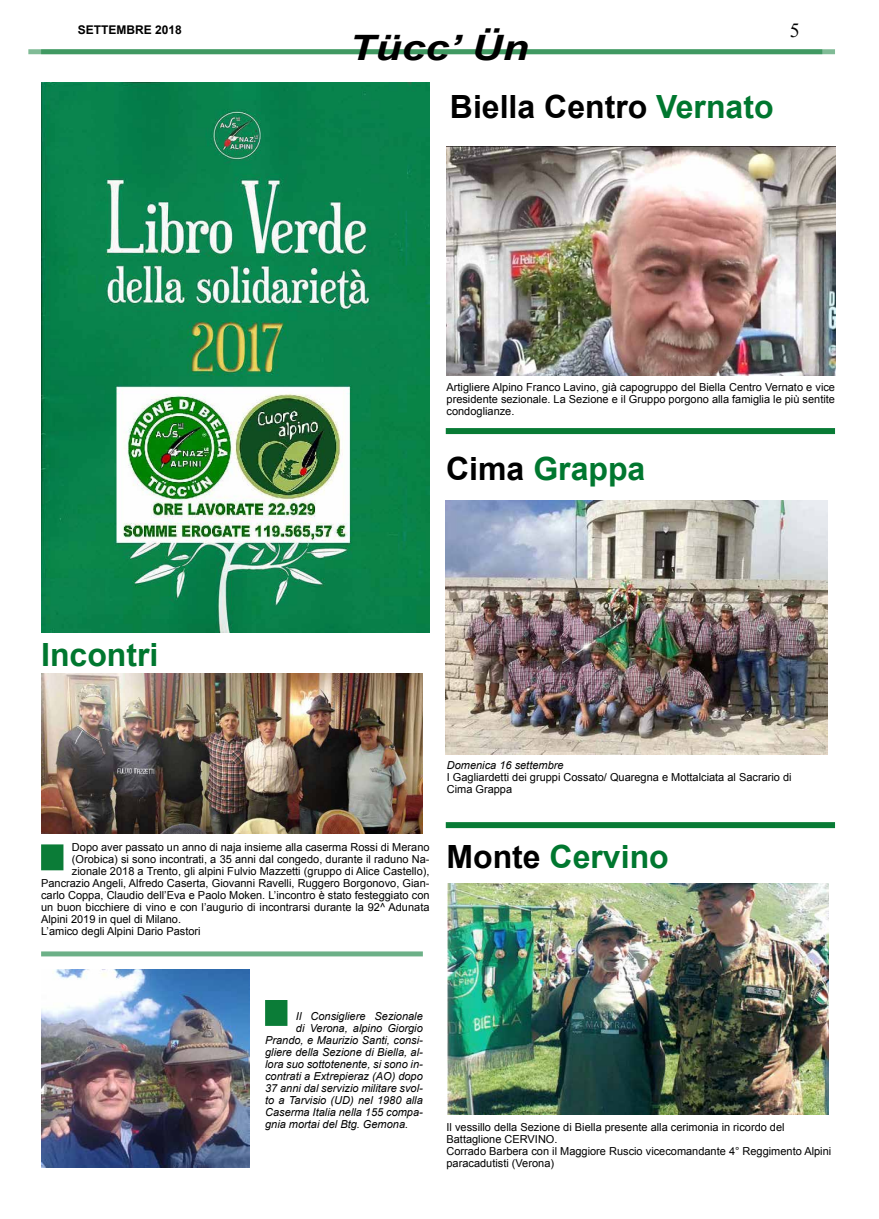
<style>
.page{position:relative;width:879px;height:1219px;background:#fff}
.page>*{position:absolute;margin:0;border:0;box-sizing:border-box;transform-origin:0 0}
.t1{font:italic 700 35px "Arial";color:#000;scale:1.23 1}
.t2{font:700 32px "Arial";color:#00772f}
.t3{font:700 32px "Arial";color:#000}
.t4{font:20px "Times New Roman";color:#000}
.t5{font:700 12px "Arial";color:#000}
.t6{font:11px/12px "Arial";color:#000}
.t7{font:italic 11px "Arial";color:#000}
.s1{color:#00772f}
.s2{color:#000}
</style>
<div class="page">
<div style="left:41px;top:49px;width:794px;height:5px;background:#409962"></div>
<img style="left:41px;top:82px;width:388px;height:551px">
<img style="left:446px;top:146px;width:389px;height:230px">
<div style="left:446px;top:428px;width:389px;height:6px;background:#087b35"></div>
<img style="left:446px;top:501px;width:381px;height:253px">
<div style="left:446px;top:822px;width:389px;height:6px;background:#087b35"></div>
<img style="left:447px;top:884px;width:381px;height:231px">
<div style="left:41px;top:844px;width:22px;height:26px;background:#0b7c37;border:3px solid #00772f"></div>
<img style="left:41px;top:673px;width:382px;height:160px">
<img style="left:41px;top:969px;width:208px;height:199px">
<div style="left:41px;top:951px;width:382px;height:5px;background:#6cb087"></div>
<div style="left:265px;top:1000px;width:22px;height:26px;background:#0b7c37;border:3px solid #00772f"></div>
<p class="t5" style="left:78px;top:22px;width:106px">SETTEMBRE 2018</p>
<h2 class="t2" style="left:41px;top:633px;width:119px">Incontri</h2>
<h1 class="t1" style="left:349px;top:25px;width:147px">Tücc’ Ün</h1>
<h2 class="t3" style="left:450px;top:86px;width:325px">Biella Centro <span class="s1">Vernato</span></h2>
<h3 class="t4" style="left:789px;top:17px;width:11px">5</h3>
<p class="t6" style="left:446px;top:381px;width:390px;text-align:justify">Artigliere Alpino Franco Lavino, già capogruppo del Biella Centro Vernato e vice presidente sezionale. La Sezione e il Gruppo porgono alla famiglia le più sentite condoglianze.</p>
<h2 class="t2" style="left:446px;top:447px;width:201px"><span class="s2">Cima</span> Grappa</h2>
<p class="t7" style="left:447px;top:758px;width:118px">Domenica 16 settembre</p>
<p class="t6" style="left:447px;top:771px;width:346px">I Gagliardetti dei gruppi Cossato/ Quaregna e Mottalciata al Sacrario di<br>Cima Grappa</p>
<p class="t6" style="left:72px;top:841px;width:359px">Dopo aver passato un anno di naja insieme alla caserma Rossi di Merano</p>
<p class="t6" style="left:72px;top:853px;width:359px">(Orobica) si sono incontrati, a 35 anni dal congedo, durante il raduno Na-</p>
<p class="t6" style="left:72px;top:865px;width:359px">zionale 2018 a Trento, gli alpini Fulvio Mazzetti (gruppo di Alice Castello),</p>
<p class="t6" style="left:41px;top:877px;width:390px">Pancrazio Angeli, Alfredo Caserta, Giovanni Ravelli, Ruggero Borgonovo, Gian-</p>
<p class="t6" style="left:41px;top:889px;width:390px">carlo Coppa, Claudio dell’Eva e Paolo Moken. L’incontro è stato festeggiato con</p>
<p class="t6" style="left:41px;top:901px;width:390px">un buon bicchiere di vino e con l’augurio di incontrarsi durante la 92^ Adunata</p>
<p class="t6" style="left:41px;top:913px;width:142px">Alpini 2019 in quel di Milano.</p>
<p class="t6" style="left:41px;top:925px;width:161px">L’amico degli Alpini Dario Pastori</p>
<h2 class="t2" style="left:446px;top:836px;width:224px"><span class="s2">Monte</span> Cervino</h2>
<p class="t7" style="left:296px;top:1009px;width:128px">Il Consigliere Sezionale</p>
<p class="t7" style="left:296px;top:1021px;width:128px">di Verona, alpino Giorgio</p>
<p class="t7" style="left:265px;top:1033px;width:159px">Prando, e Maurizio Santi, consi-</p>
<p class="t7" style="left:265px;top:1045px;width:159px">gliere della Sezione di Biella, al-</p>
<p class="t7" style="left:265px;top:1057px;width:159px">lora suo sottotenente, si sono in-</p>
<p class="t7" style="left:265px;top:1069px;width:159px">contrati a Extrepieraz (AO) dopo</p>
<p class="t7" style="left:265px;top:1081px;width:159px">37 anni dal servizio militare svol-</p>
<p class="t7" style="left:265px;top:1093px;width:159px">to a Tarvisio (UD) nel 1980 alla</p>
<p class="t7" style="left:265px;top:1105px;width:159px">Caserma Italia nella 155 compa-</p>
<p class="t7" style="left:265px;top:1117px;width:145px">gnia mortai del Btg. Gemona.</p>
<p class="t6" style="left:446px;top:1121px;width:386px">Il vessillo della Sezione di Biella presente alla cerimonia in ricordo del Battaglione CERVINO.<br>Corrado Barbera con il Maggiore Ruscio vicecomandante 4° Reggimento Alpini paracadutisti (Verona)</p>
</div>
